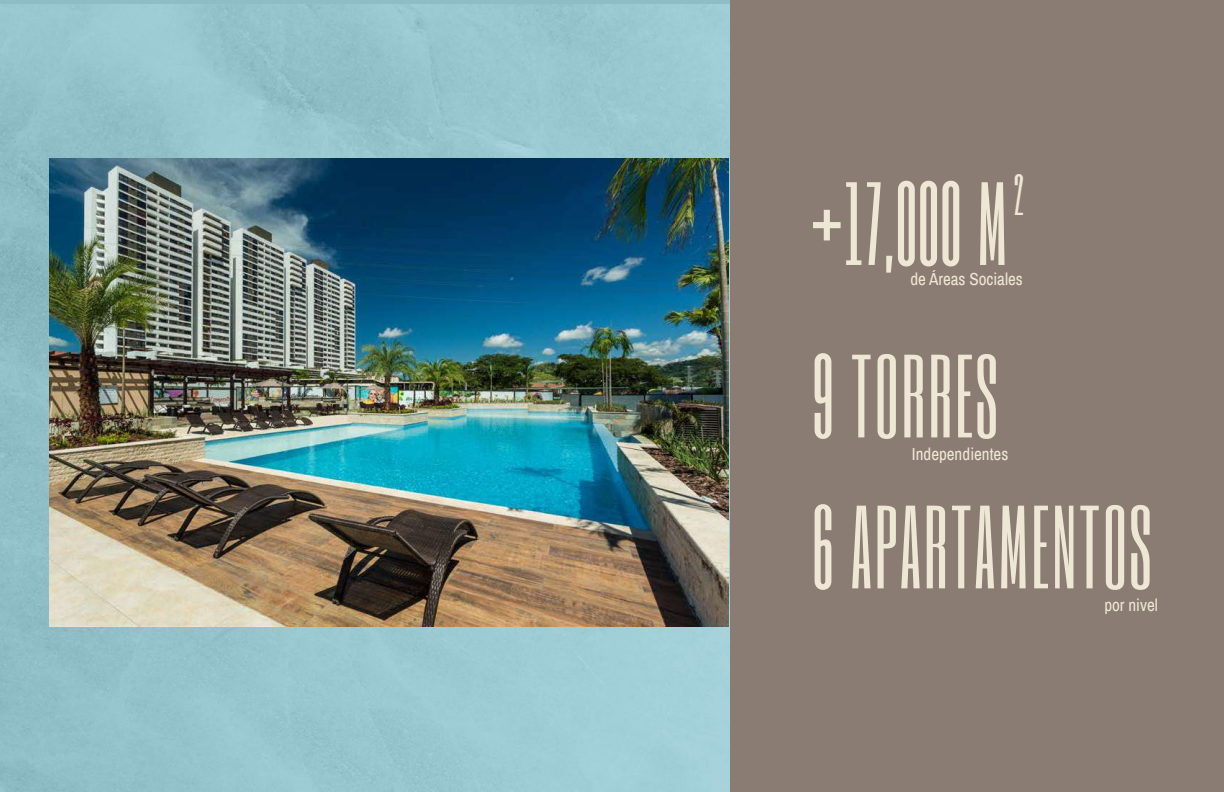
<style>
.page{position:relative;width:1224px;height:792px;background:#fff}
.page>*{position:absolute;margin:0;border:0;box-sizing:border-box;transform-origin:0 0}
.t1{font:98px/151px "Six Caps";letter-spacing:.025em;color:#efe7d5}
.t2{font:47.7px "Six Caps";color:#efe7d5}
.t3{font:17px "Archivo Narrow";color:#efe7d5}
</style>
<div class="page">
<div style="left:573px;top:0;width:651px;height:792px;background:#8b7c73"></div>
<img style="left:0;top:4px;width:729px;height:788px">
<img style="left:49px;top:159px;width:680px;height:468px">
<h1 class="t1" style="left:812px;top:147px;width:198px">+17,000 M</h1>
<h2 class="t2" style="left:1014px;top:162px;width:11px">2</h2>
<p class="t3" style="left:910px;top:267px;width:114px">de Áreas Sociales</p>
<h1 class="t1" style="left:812px;top:319px;width:341px">9 TORRES<br>6 APARTAMENTOS</h1>
<p class="t3" style="left:912px;top:442px;width:98px">Independientes</p>
<p class="t3" style="left:1104px;top:593px;width:55px">por nivel</p>
</div>
